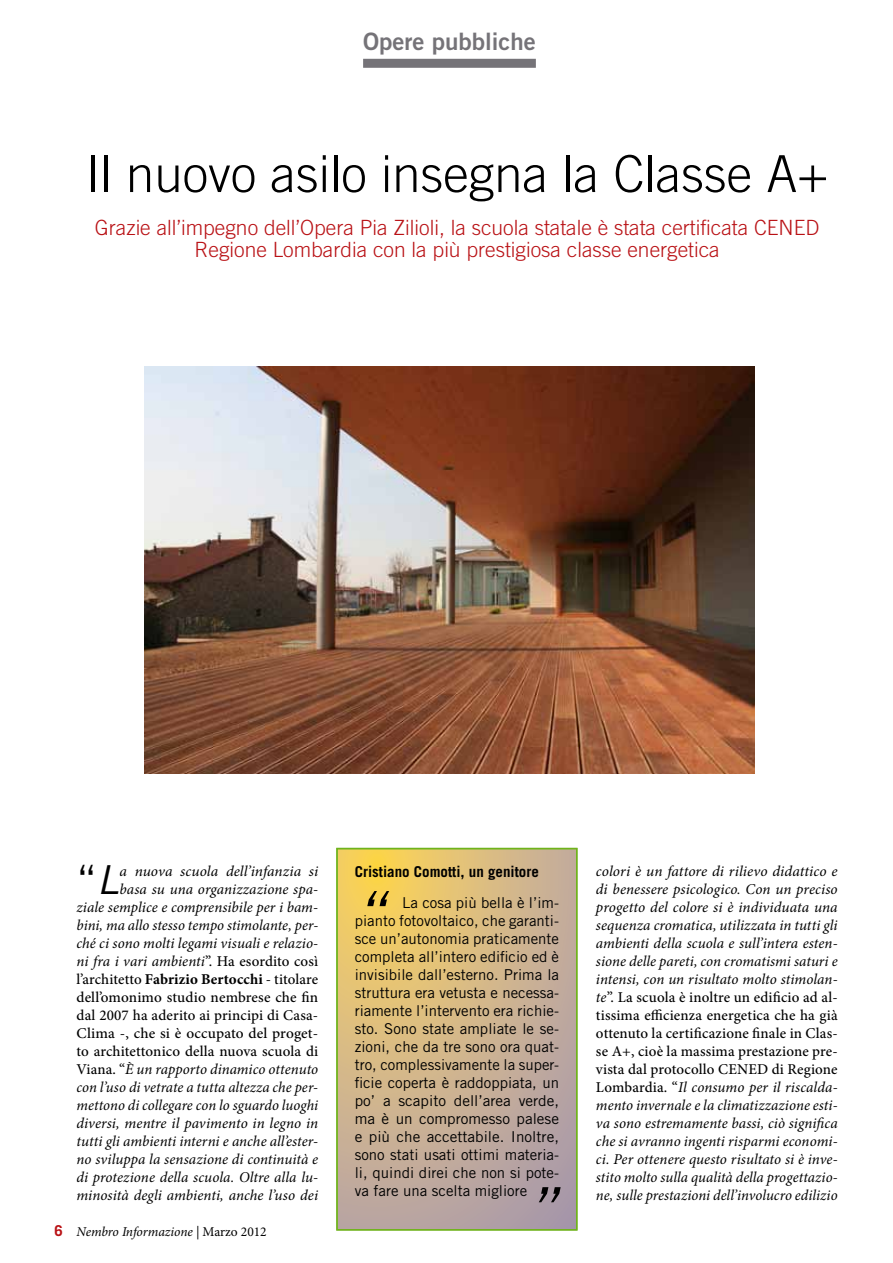
<style>
.page{position:relative;width:893px;height:1263px;background:#fff}
.page>*{position:absolute;margin:0;border:0;box-sizing:border-box;transform-origin:0 0}
.t1{font:italic 60px "Trade Gothic LT Std";color:#000}
.t2{font:300 51px "Trade Gothic LT Std";color:#000}
.t3{font:39.9px "Trade Gothic LT Std";color:#000}
.t4{font:24px "Trade Gothic LT Std Bd 2";color:#757378}
.t5{font:300 21px/21.8px "Trade Gothic LT Std";color:#b91115;text-align:center}
.t6{font:italic 15px/18px "Minion Pro";color:#000;text-align:right}
.t7{font:15px/18px "Trade Gothic LT Std";color:#000;text-align:justify}
.t8{font:700 15px "Trade Gothic LT Std";color:#000}
.t9{font:italic 13.5px "Minion Pro";letter-spacing:-.01em;color:#000}
.s1{font-style:italic}
.s2{font-weight:500;font-style:normal}
.s3{font-weight:700;font-style:normal}
.s4{font-family:"Trade Gothic LT Std";font-weight:700;font-style:normal;font-size:15px;color:#b91115}
.s5{font-style:normal}
</style>
<div class="page">
<svg style="left:339px;top:851px;width:235px;height:376px;background:#cfb48c"></svg>
<div style="left:336px;top:848px;width:241px;height:382px;border:2px solid #6fb31b"></div>
<img style="left:144px;top:366px;width:611px;height:407px">
<div style="left:363px;top:59px;width:173px;height:9px;background:#757378"></div>
<h3 class="t4" style="left:363px;top:27px;width:174px">Opere pubbliche</h3>
<h2 class="t2" style="left:86px;top:144px;width:743px">Il nuovo asilo insegna la Classe A+</h2>
<h3 class="t5" style="left:95px;top:216px;width:726px">Grazie all’impegno dell’Opera Pia Zilioli, la scuola statale è stata certificata CENED<br>Regione Lombardia con la più prestigiosa classe energetica</h3>
<h3 class="t3" style="left:77px;top:856px;width:44px">“<span class="s1">L</span></h3>
<p class="t6" style="left:77px;top:862px;width:243px">a nuova scuola dell’infanzia si<br>basa su una organizzazione spa-<br>ziale semplice e comprensibile per i bam&shy;bini, ma allo stesso tempo stimolante, per&shy;ché ci sono molti legami visuali e relazio&shy;ni fra i vari ambienti<span class="s2">”. Ha esordito così l’architetto</span> <span class="s3">Fabrizio Bertocchi</span> <span class="s2">- titolare dell’omonimo studio nembrese che fin dal 2007 ha aderito ai principi di Casa-Clima -, che si è occupato del proget&shy;to architettonico della nuova scuola di Viana. “</span>È un rapporto dinamico ottenuto con l’uso di vetrate a tutta altezza che per&shy;mettono di collegare con lo sguardo luoghi diversi, mentre il pavimento in legno in tutti gli ambienti interni e anche all’ester&shy;no sviluppa la sensazione di continuità e di protezione della scuola. Oltre alla lu&shy;minosità degli ambienti, anche l’uso dei</p>
<p class="t6" style="left:596px;top:862px;width:243px;text-align:justify">colori è un fattore di rilievo didattico e di benessere psicologico. Con un preciso progetto del colore si è individuata una sequenza cromatica, utilizzata in tutti gli ambienti della scuola e sull’intera esten&shy;sione delle pareti, con cromatismi saturi e intensi, con un risultato molto stimolan&shy;te<span class="s2">”. La scuola è inoltre un edificio ad al&shy;tissima efficienza energetica che ha già ottenuto la certificazione finale in Clas&shy;se A+, cioè la massima prestazione pre&shy;vista dal protocollo CENED di Regione Lombardia. “</span>Il consumo per il riscalda&shy;mento invernale e la climatizzazione esti&shy;va sono estremamente bassi, ciò significa che si avranno ingenti risparmi economi&shy;ci. Per ottenere questo risultato si è inve&shy;stito molto sulla qualità della progettazio&shy;ne, sulle prestazioni dell’involucro edilizio</p>
<p class="t8" style="left:355px;top:863px;width:186px">Cristiano Comotti, un genitore</p>
<h1 class="t1" style="left:355px;top:877px;width:31px">“</h1>
<p class="t7" style="left:355px;top:893px;width:206px;text-indent:47px">La cosa più bella è l’im&shy;pianto fotovoltaico, che garanti&shy;sce un’autonomia praticamente completa all’intero edificio ed è invisibile dall’esterno. Prima la struttura era vetusta e necessa&shy;riamente l’intervento era richie&shy;sto. Sono state ampliate le se&shy;zioni, che da tre sono ora quat&shy;tro, complessivamente la super&shy;ficie coperta è raddoppiata, un po’ a scapito dell’area verde, ma è un compromesso palese e più che accettabile. Inoltre, sono stati usati ottimi materia&shy;li, quindi direi che non si pote&shy;va fare una scelta migliore</p>
<h1 class="t1" style="left:527px;top:1173px;width:31px">”</h1>
<p class="t9" style="left:54px;top:1222px;width:214px"><span class="s4">6</span> Nembro Informazione <span class="s5">| Marzo 2012</span></p>
</div>
